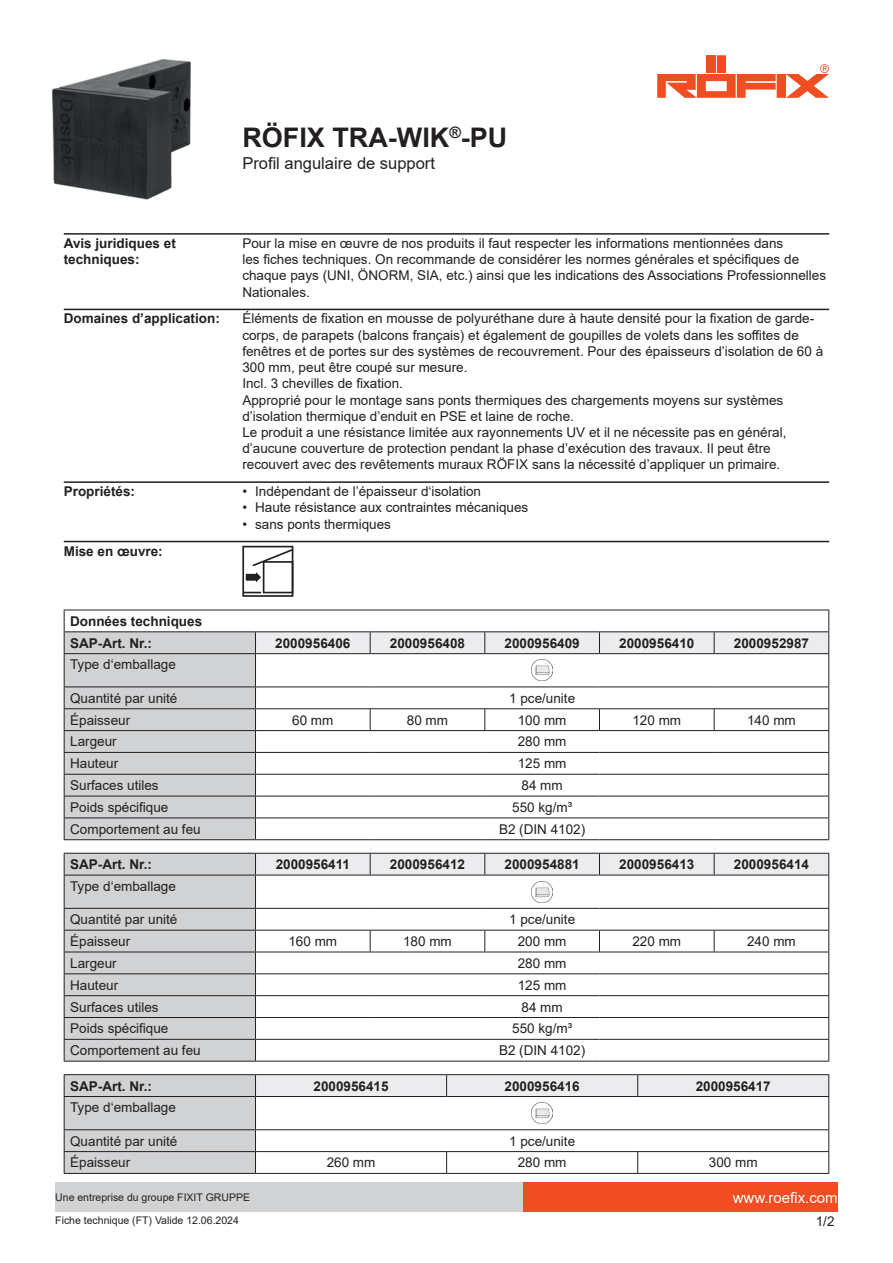
<style>
.page{position:relative;width:893px;height:1263px;background:#fff}
.page>*{position:absolute;margin:0;border:0;box-sizing:border-box;transform-origin:0 0}
.t1{font:700 27px "Arial";color:#231f20}
.t2{font:16.5px "Arial";color:#231f20}
.t3{font:15px "Arial";color:#fff}
.t4{font:13.5px/16.2px "Arial";color:#231f20}
.t5{font:700 13.5px/16.2px "Arial";color:#231f20}
.t6{font:10.5px "Arial";color:#231f20}
</style>
<div class="page">
<img style="left:52px;top:60px;width:138px;height:140px">
<div style="left:717px;top:55px;width:9px;height:18px;background:#f04d22"></div>
<div style="left:707px;top:55px;width:9px;height:18px;background:#f04d22"></div>
<svg style="left:657px;top:64px;width:172px;height:34px"></svg>
<div style="left:523px;top:1182px;width:315px;height:30px;background:#f04d22"></div>
<div style="left:55px;top:1182px;width:468px;height:30px;background:#d1d2d4"></div>
<hr style="left:64px;top:233px;width:765px;height:2px;background:#231f20">
<hr style="left:64px;top:309px;width:765px;height:1px;background:#231f20">
<hr style="left:64px;top:481px;width:765px;height:2px;background:#231f20">
<hr style="left:64px;top:541px;width:765px;height:1px;background:#231f20">
<svg style="left:242px;top:546px;width:51px;height:51px"></svg>
<svg style="left:64px;top:610px;width:765px;height:229px"></svg>
<hr style="left:64px;top:839px;width:191px;height:1px;background:#231f20">
<hr style="left:255px;top:839px;width:115px;height:1px;background:#231f20">
<hr style="left:370px;top:839px;width:115px;height:1px;background:#231f20">
<hr style="left:485px;top:839px;width:114px;height:1px;background:#231f20">
<hr style="left:599px;top:839px;width:115px;height:1px;background:#231f20">
<hr style="left:714px;top:839px;width:115px;height:1px;background:#231f20">
<img style="left:531px;top:660px;width:22px;height:21px">
<svg style="left:64px;top:853px;width:765px;height:208px"></svg>
<hr style="left:64px;top:1061px;width:191px;height:1px;background:#231f20">
<hr style="left:255px;top:1061px;width:115px;height:1px;background:#231f20">
<hr style="left:370px;top:1061px;width:115px;height:1px;background:#231f20">
<hr style="left:485px;top:1061px;width:114px;height:1px;background:#231f20">
<hr style="left:599px;top:1061px;width:115px;height:1px;background:#231f20">
<hr style="left:714px;top:1061px;width:115px;height:1px;background:#231f20">
<img style="left:531px;top:881px;width:22px;height:21px">
<hr style="left:64px;top:1074px;width:191px;height:1px;background:#231f20">
<hr style="left:255px;top:1074px;width:192px;height:1px;background:#231f20">
<hr style="left:447px;top:1074px;width:191px;height:1px;background:#231f20">
<hr style="left:638px;top:1074px;width:191px;height:1px;background:#231f20">
<svg style="left:64px;top:1075px;width:765px;height:98px"></svg>
<hr style="left:64px;top:1173px;width:191px;height:1px;background:#231f20">
<hr style="left:255px;top:1173px;width:192px;height:1px;background:#231f20">
<hr style="left:447px;top:1173px;width:191px;height:1px;background:#231f20">
<hr style="left:638px;top:1173px;width:191px;height:1px;background:#231f20">
<img style="left:531px;top:1102px;width:22px;height:22px">
<h1 class="t1" style="left:242px;top:119px;width:267px">RÖFIX TRA-WIK<sup>®</sup>-PU</h1>
<p class="t2" style="left:242px;top:152px;width:194px">Profil angulaire de support</p>
<p class="t5" style="left:64px;top:235px;width:114px">Avis juridiques et techniques:</p>
<p class="t4" style="left:242px;top:235px;width:585px">Pour la mise en œuvre de nos produits il faut respecter les informations mentionnées dans<br>les fiches techniques. On recommande de considérer les normes générales et spécifiques de chaque pays (UNI, ÖNORM, SIA, etc.) ainsi que les indications des Associations Professionnelles Nationales.</p>
<p class="t5" style="left:64px;top:311px;width:158px">Domaines d’application:</p>
<p class="t4" style="left:242px;top:311px;width:582px">Éléments de fixation en mousse de polyuréthane dure à haute densité pour la fixation de garde&shy;corps, de parapets (balcons français) et également de goupilles de volets dans les soffites de fenêtres et de portes sur des systèmes de recouvrement. Pour des épaisseurs d’isolation de 60 à 300 mm, peut être coupé sur mesure.<br>Incl. 3 chevilles de fixation.<br>Approprié pour le montage sans ponts thermiques des chargements moyens sur systèmes d’isolation thermique d’enduit en PSE et laine de roche.<br>Le produit a une résistance limitée aux rayonnements UV et il ne nécessite pas en général, d’aucune couverture de protection pendant la phase d’exécution des travaux. Il peut être recouvert avec des revêtements muraux RÖFIX sans la nécessité d’appliquer un primaire.</p>
<p class="t5" style="left:64px;top:483px;width:73px">Propriétés:</p>
<p class="t4" style="left:242px;top:483px;width:240px">• Indépendant de l’épaisseur d‘isolation</p>
<p class="t4" style="left:242px;top:499px;width:287px">• Haute résistance aux contraintes mécaniques</p>
<p class="t4" style="left:242px;top:516px;width:150px">• sans ponts thermiques</p>
<p class="t5" style="left:64px;top:543px;width:101px">Mise en œuvre:</p>
<p class="t5" style="left:70px;top:610px;width:134px;line-height:21.9px">Données techniques<br>SAP-Art. Nr.:</p>
<p class="t5" style="left:275px;top:635px;width:77px">2000956406</p>
<p class="t5" style="left:390px;top:635px;width:77px">2000956408</p>
<p class="t5" style="left:505px;top:635px;width:77px">2000956409</p>
<p class="t5" style="left:619px;top:635px;width:77px">2000956410</p>
<p class="t5" style="left:734px;top:635px;width:77px">2000952987</p>
<p class="t4" style="left:70px;top:656px;width:107px">Type d‘emballage</p>
<p class="t4" style="left:70px;top:690px;width:109px">Quantité par unité</p>
<p class="t4" style="left:509px;top:690px;width:68px">1 pce/unite</p>
<p class="t4" style="left:70px;top:712px;width:62px">Épaisseur</p>
<p class="t4" style="left:292px;top:712px;width:43px">60 mm</p>
<p class="t4" style="left:407px;top:712px;width:43px">80 mm</p>
<p class="t4" style="left:518px;top:712px;width:50px">100 mm</p>
<p class="t4" style="left:632px;top:712px;width:50px">120 mm</p>
<p class="t4" style="left:747px;top:712px;width:50px">140 mm</p>
<p class="t4" style="left:70px;top:733px;width:48px">Largeur</p>
<p class="t4" style="left:518px;top:733px;width:50px">280 mm</p>
<p class="t4" style="left:70px;top:755px;width:50px">Hauteur</p>
<p class="t4" style="left:518px;top:755px;width:50px">125 mm</p>
<p class="t4" style="left:70px;top:777px;width:90px">Surfaces utiles</p>
<p class="t4" style="left:522px;top:777px;width:43px">84 mm</p>
<p class="t4" style="left:70px;top:799px;width:100px">Poids spécifique</p>
<p class="t4" style="left:512px;top:799px;width:62px">550 kg/m³</p>
<p class="t4" style="left:70px;top:821px;width:132px">Comportement au feu</p>
<p class="t4" style="left:499px;top:821px;width:88px">B2 (DIN 4102)</p>
<p class="t5" style="left:70px;top:856px;width:83px">SAP-Art. Nr.:</p>
<p class="t5" style="left:276px;top:856px;width:76px">2000956411</p>
<p class="t5" style="left:390px;top:856px;width:77px">2000956412</p>
<p class="t5" style="left:505px;top:856px;width:77px">2000954881</p>
<p class="t5" style="left:619px;top:856px;width:77px">2000956413</p>
<p class="t5" style="left:734px;top:856px;width:77px">2000956414</p>
<p class="t4" style="left:70px;top:878px;width:107px">Type d‘emballage</p>
<p class="t4" style="left:70px;top:911px;width:109px">Quantité par unité</p>
<p class="t4" style="left:509px;top:911px;width:68px">1 pce/unite</p>
<p class="t4" style="left:70px;top:933px;width:62px">Épaisseur</p>
<p class="t4" style="left:288px;top:933px;width:50px">160 mm</p>
<p class="t4" style="left:403px;top:933px;width:50px">180 mm</p>
<p class="t4" style="left:518px;top:933px;width:50px">200 mm</p>
<p class="t4" style="left:632px;top:933px;width:50px">220 mm</p>
<p class="t4" style="left:747px;top:933px;width:50px">240 mm</p>
<p class="t4" style="left:70px;top:955px;width:48px">Largeur</p>
<p class="t4" style="left:518px;top:955px;width:50px">280 mm</p>
<p class="t4" style="left:70px;top:977px;width:50px">Hauteur</p>
<p class="t4" style="left:518px;top:977px;width:50px">125 mm</p>
<p class="t4" style="left:70px;top:998px;width:90px">Surfaces utiles</p>
<p class="t4" style="left:522px;top:998px;width:43px">84 mm</p>
<p class="t4" style="left:70px;top:1020px;width:100px">Poids spécifique</p>
<p class="t4" style="left:512px;top:1020px;width:62px">550 kg/m³</p>
<p class="t4" style="left:70px;top:1042px;width:132px">Comportement au feu</p>
<p class="t4" style="left:499px;top:1042px;width:88px">B2 (DIN 4102)</p>
<p class="t5" style="left:70px;top:1078px;width:83px">SAP-Art. Nr.:</p>
<p class="t5" style="left:313px;top:1078px;width:77px">2000956415</p>
<p class="t5" style="left:505px;top:1078px;width:77px">2000956416</p>
<p class="t5" style="left:696px;top:1078px;width:77px">2000956417</p>
<p class="t4" style="left:70px;top:1099px;width:107px">Type d‘emballage</p>
<p class="t4" style="left:70px;top:1133px;width:109px">Quantité par unité</p>
<p class="t4" style="left:509px;top:1133px;width:68px">1 pce/unite</p>
<p class="t4" style="left:70px;top:1154px;width:62px">Épaisseur</p>
<p class="t4" style="left:327px;top:1154px;width:50px">260 mm</p>
<p class="t4" style="left:518px;top:1154px;width:50px">280 mm</p>
<p class="t4" style="left:709px;top:1154px;width:50px">300 mm</p>
<p class="t6" style="left:55px;top:1190px;width:196px">Une entreprise du groupe FIXIT GRUPPE</p>
<p class="t3" style="left:733px;top:1187px;width:107px">www.roefix.com</p>
<p class="t6" style="left:55px;top:1213px;width:185px">Fiche technique (FT) Valide 12.06.2024</p>
<p class="t4" style="left:816px;top:1213px;width:20px">1/2</p>
</div>
